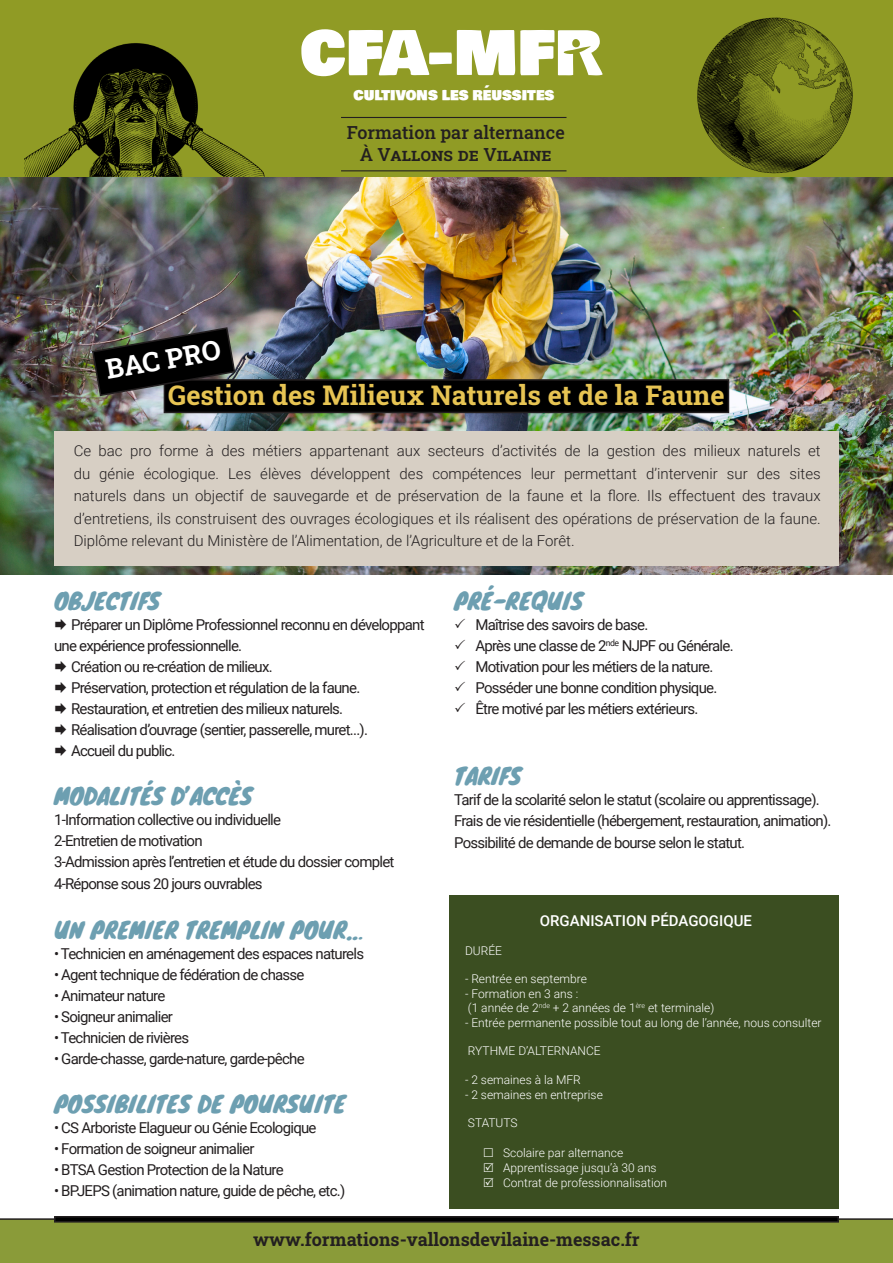
<style>
.page{position:relative;width:893px;height:1263px;background:#fff}
.page>*{position:absolute;margin:0;border:0;box-sizing:border-box;transform-origin:0 0}
.t1{font:60px "Bowlby One SC";color:#fff}
.t2{font:27px "Roboto Slab";color:#e7c453}
.t3{font:27px "Roboto Slab";color:#fff}
.t4{font:22.5px "Knewave";color:#6d9fb1}
.t5{font:18px "Roboto Slab";color:#231f20}
.t6{font:15px/21px "Roboto";letter-spacing:-.05em;color:#231f20}
.t7{font:300 15px/22.5px "Roboto";color:#231f20}
.t8{font:500 15px "Roboto";color:#fff}
.t9{font:13.5px "Bowlby One SC";color:#fff}
.t10{font:300 12px "Roboto";color:#fff}
</style>
<div class="page">
<img style="left:0;top:177px;width:893px;height:397px">
<div style="left:0;top:0;width:893px;height:176px;background:#909b25"></div>
<div style="left:54px;top:431px;width:785px;height:135px;background:#d7cfc4"></div>
<div style="left:449px;top:895px;width:390px;height:314px;background:#3b4e21"></div>
<div style="left:164px;top:380px;width:564px;height:32px;background:#000"></div>
<div style="left:164px;top:379px;width:565px;height:34px;border:2px solid #231f20"></div>
<img style="left:91px;top:326px;width:145px;height:71px">
<hr style="left:341px;top:117px;width:225px;height:1px;background:#231f20">
<hr style="left:341px;top:170px;width:225px;height:1px;background:#231f20">
<svg style="left:558px;top:30px;width:45px;height:45px"></svg>
<img style="left:676px;top:17px;width:200px;height:179px">
<img style="left:24px;top:43px;width:301px;height:196px">
<div style="left:0;top:1218px;width:893px;height:45px;background:#8a9b39"></div>
<div style="left:54px;top:1216px;width:785px;height:6px;border:2px solid #231f20"></div>
<p class="t1" style="left:300px;top:8px;width:256px">CFA-MF</p>
<p class="t9" style="left:353px;top:85px;width:202px">CULTIVONS LES RÉUSSITES</p>
<p class="t3" style="left:103px;top:351px;width:117px;rotate:-10deg">BAC PRO</p>
<p class="t5" style="left:347px;top:121px;width:219px">Formation par alternance</p>
<p class="t5" style="left:360px;top:142px;width:194px">À Vallons de Vilaine</p>
<p class="t2" style="left:168px;top:377px;width:558px">Gestion des Milieux Naturels et de la Faune</p>
<p class="t7" style="left:74px;top:439px;width:748px">Ce bac pro forme à des métiers appartenant aux secteurs d’activités de la gestion des milieux naturels et du génie écologique. Les élèves développent des compétences leur permettant d’intervenir sur des sites</p>
<p class="t7" style="left:74px;top:484px;width:748px">naturels dans un objectif de sauvegarde et de préservation de la faune et la flore. Ils effectuent des travaux</p>
<p class="t7" style="left:74px;top:507px;width:748px">d’entretiens, ils construisent des ouvrages écologiques et ils réalisent des opérations de préservation de la faune.</p>
<p class="t7" style="left:74px;top:529px;width:502px">Diplôme relevant du Ministère de l’Alimentation, de l’Agriculture et de la Forêt.</p>
<p class="t4" style="left:54px;top:583px;width:108px">OBJECTIFS</p>
<p class="t6" style="left:54px;top:613px;width:372px">◻ Préparer un Diplôme Professionnel reconnu en développant une expérience professionnelle.</p>
<p class="t6" style="left:54px;top:655px;width:220px">◻ Création ou re-création de milieux.</p>
<p class="t6" style="left:54px;top:676px;width:308px">◻ Préservation, protection et régulation de la faune.</p>
<p class="t6" style="left:54px;top:697px;width:291px">◻ Restauration, et entretien des milieux naturels.</p>
<p class="t6" style="left:54px;top:718px;width:315px">◻ Réalisation d’ouvrage (sentier, passerelle, muret...).</p>
<p class="t6" style="left:54px;top:739px;width:123px">◻ Accueil du public.</p>
<p class="t4" style="left:54px;top:778px;width:200px">MODALITÉS D’ACCÈS</p>
<p class="t6" style="left:54px;top:809px;width:229px">1-Information collective ou individuelle</p>
<p class="t6" style="left:54px;top:830px;width:150px">2-Entretien de motivation</p>
<p class="t6" style="left:54px;top:851px;width:342px">3-Admission après l’entretien et étude du dossier complet</p>
<p class="t6" style="left:54px;top:872px;width:210px">4-Réponse sous 20 jours ouvrables</p>
<p class="t4" style="left:54px;top:912px;width:310px">UN PREMIER TREMPLIN POUR…</p>
<p class="t6" style="left:54px;top:942px;width:312px">• Technicien en aménagement des espaces naturels</p>
<p class="t6" style="left:54px;top:963px;width:252px">• Agent technique de fédération de chasse</p>
<p class="t6" style="left:54px;top:984px;width:113px">• Animateur nature</p>
<p class="t6" style="left:54px;top:1005px;width:121px">• Soigneur animalier</p>
<p class="t6" style="left:54px;top:1026px;width:137px">• Technicien de rivières</p>
<p class="t6" style="left:54px;top:1047px;width:252px">• Garde-chasse, garde-nature, garde-pêche</p>
<p class="t4" style="left:54px;top:1086px;width:293px">POSSIBILITES DE POURSUITE</p>
<p class="t6" style="left:54px;top:1117px;width:264px">• CS Arboriste Elagueur ou Génie Ecologique</p>
<p class="t6" style="left:54px;top:1138px;width:202px">• Formation de soigneur animalier</p>
<p class="t6" style="left:54px;top:1159px;width:231px">• BTSA Gestion Protection de la Nature</p>
<p class="t6" style="left:54px;top:1180px;width:293px">• BPJEPS (animation nature, guide de pêche, etc.)</p>
<p class="t4" style="left:454px;top:583px;width:131px">PRÉ-REQUIS</p>
<p class="t6" style="left:454px;top:613px;width:196px">✓ Maîtrise des savoirs de base.</p>
<p class="t6" style="left:454px;top:634px;width:281px">✓ Après une classe de 2<sup>nde</sup> NJPF ou Générale.</p>
<p class="t6" style="left:454px;top:655px;width:261px">✓ Motivation pour les métiers de la nature.</p>
<p class="t6" style="left:454px;top:676px;width:265px">✓ Posséder une bonne condition physique.</p>
<p class="t6" style="left:454px;top:697px;width:246px">✓ Être motivé par les métiers extérieurs.</p>
<p class="t4" style="left:454px;top:758px;width:69px">TARIFS</p>
<p class="t6" style="left:454px;top:788px;width:367px">Tarif de la scolarité selon le statut (scolaire ou apprentissage).</p>
<p class="t6" style="left:454px;top:809px;width:379px">Frais de vie résidentielle (hébergement, restauration, animation).</p>
<p class="t6" style="left:454px;top:831px;width:293px">Possibilité de demande de bourse selon le statut.</p>
<p class="t8" style="left:540px;top:910px;width:214px">ORGANISATION PÉDAGOGIQUE</p>
<p class="t10" style="left:465px;top:942px;width:39px">DURÉE</p>
<p class="t10" style="left:465px;top:971px;width:123px">- Rentrée en septembre</p>
<p class="t10" style="left:465px;top:985px;width:115px">- Formation en 3 ans :</p>
<p class="t10" style="left:468px;top:999px;width:248px">(1 année de 2<sup>nde</sup> + 2 années de 1<sup>ère</sup> et terminale)</p>
<p class="t10" style="left:465px;top:1014px;width:358px">- Entrée permanente possible tout au long de l’année, nous consulter</p>
<p class="t10" style="left:468px;top:1043px;width:134px">RYTHME D’ALTERNANCE</p>
<p class="t10" style="left:465px;top:1071px;width:117px">- 2 semaines à la MFR</p>
<p class="t10" style="left:465px;top:1086px;width:139px">- 2 semaines en entreprise</p>
<p class="t10" style="left:468px;top:1115px;width:51px">STATUTS</p>
<p class="t10" style="left:503px;top:1144px;width:122px">Scolaire par alternance</p>
<p class="t10" style="left:503px;top:1159px;width:155px">Apprentissage jusqu’à 30 ans</p>
<p class="t10" style="left:503px;top:1174px;width:165px">Contrat de professionnalisation</p>
<p class="t5" style="left:253px;top:1227px;width:388px">www.formations-vallonsdevilaine-messac.fr</p>
</div>
